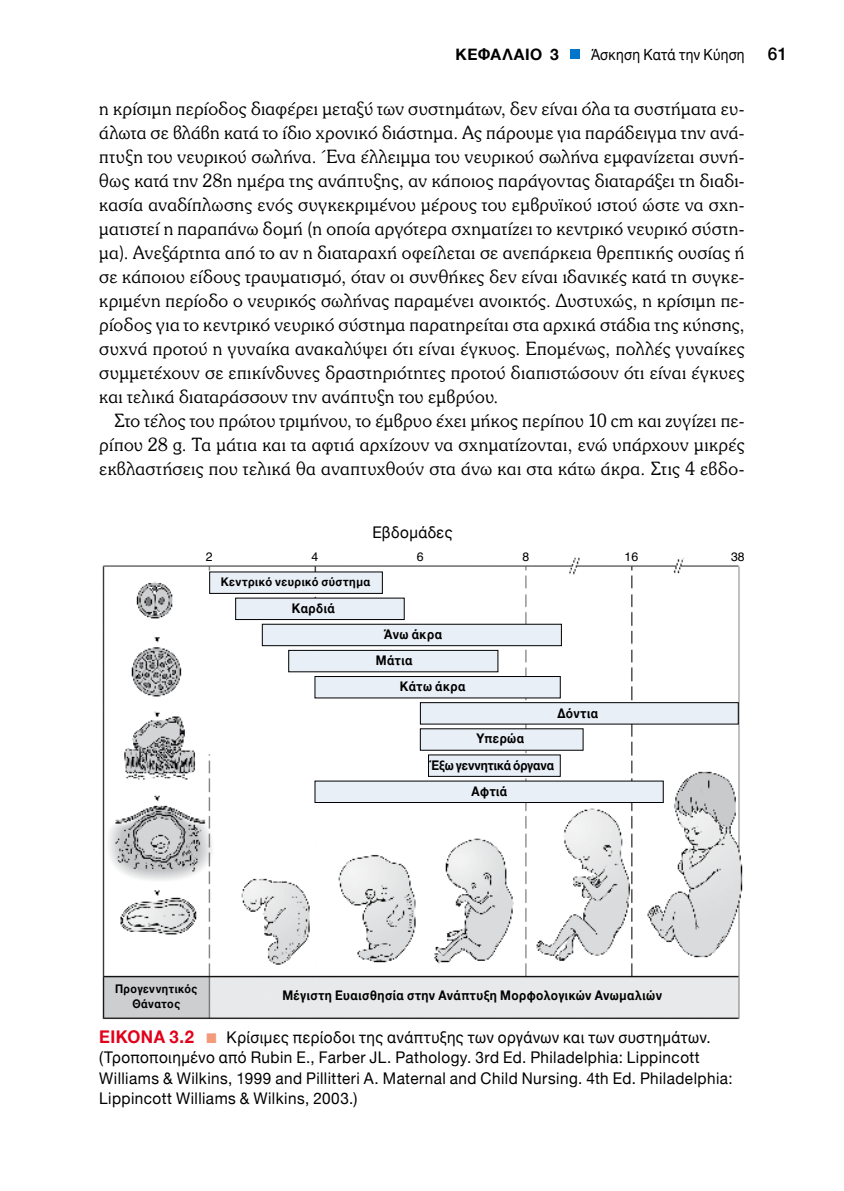
<style>
.page{position:relative;width:844px;height:1191px;background:#fff}
.page>*{position:absolute;margin:0;border:0;box-sizing:border-box;transform-origin:0 0}
.t1{font:300 19.95px/24px "UB Souvenir";letter-spacing:.02em;color:#000;text-align:justify;scale:.95 1}
.t2{font:500 17.5px "Helvetica Neue";color:#000}
.t3{font:16.1px/20.1px "Helvetica Neue";letter-spacing:.03em;color:#000;scale:.95 1}
.t4{font:700 15.75px "Helvetica Neue";letter-spacing:.04em;color:#000}
.t5{font:15.4px "Helvetica Neue";letter-spacing:.02em;color:#000;scale:.9 1}
.t6{font:700 13.3px/25.6px "Helvetica Neue";letter-spacing:.04em;color:#000;scale:.9 1}
.t7{font:700 13.3px/25.4px "Helvetica Neue";letter-spacing:-.005em;color:#000;text-align:center;scale:.9 1}
.t8{font:12.25px "Helvetica";color:#000}
.t9{font:700 11.9px "Helvetica Neue";letter-spacing:.045em;color:#000;scale:.93 1}
.t10{font:700 11.9px/14.5px "Helvetica Neue";letter-spacing:.045em;color:#000;text-align:center;scale:.9 1}
.s1{font-weight:700;font-size:17.5px;color:#e2001a}
.s2{color:#f29a79}
</style>
<div class="page">
<div style="left:570px;top:49px;width:9px;height:9px;background:#0075c9"></div>
<img style="left:102px;top:557px;width:641px;height:436px">
<img style="left:102px;top:993px;width:638px;height:27px">
<div style="left:209px;top:572px;width:173px;height:21px;background:#e9eff7"></div>
<div style="left:209px;top:571px;width:173px;height:23px;border:1px solid #000"></div>
<div style="left:235px;top:598px;width:169px;height:21px;background:#e9eff7"></div>
<div style="left:235px;top:597px;width:169px;height:23px;border:1px solid #000"></div>
<div style="left:288px;top:650px;width:210px;height:22px;background:#e9eff7"></div>
<div style="left:288px;top:650px;width:210px;height:22px;border:1px solid #000"></div>
<div style="left:428px;top:755px;width:132px;height:21px;background:#e9eff7"></div>
<div style="left:262px;top:624px;width:299px;height:21px;background:#e9eff7"></div>
<div style="left:262px;top:624px;width:299px;height:22px;border:1px solid #000"></div>
<div style="left:315px;top:676px;width:245px;height:22px;background:#e9eff7"></div>
<div style="left:314px;top:676px;width:246px;height:22px;border:1px solid #000"></div>
<div style="left:420px;top:729px;width:163px;height:21px;background:#e9eff7"></div>
<div style="left:420px;top:702px;width:318px;height:22px;background:#e9eff7"></div>
<div style="left:420px;top:702px;width:318px;height:22px;border:1px solid #000"></div>
<div style="left:315px;top:781px;width:348px;height:21px;background:#e9eff7"></div>
<div style="left:314px;top:780px;width:349px;height:23px;border:1px solid #000"></div>
<p class="t4" style="left:455px;top:42px;width:105px">ΚΕΦΑΛΑΙΟ 3</p>
<p class="t5" style="left:591px;top:43px;width:172px">Άσκηση Κατά την Κύηση</p>
<p class="t2" style="left:767px;top:39px;width:21px">61</p>
<p class="t1" style="left:99px;top:96px;width:680px">η κρίσιμη περίοδος διαφέρει μεταξύ των συστημάτων, δεν είναι όλα τα συστήματα ευ&shy;άλωτα σε βλάβη κατά το ίδιο χρονικό διάστημα. Ας πάρουμε για παράδειγμα την ανά&shy;πτυξη του νευρικού σωλήνα. Ένα έλλειμμα του νευρικού σωλήνα εμφανίζεται συνή&shy;θως κατά την 28η ημέρα της ανάπτυξης, αν κάποιος παράγοντας διαταράξει τη διαδι&shy;κασία αναδίπλωσης ενός συγκεκριμένου μέρους του εμβρυϊκού ιστού ώστε να σχη&shy;ματιστεί η παραπάνω δομή (η οποία αργότερα σχηματίζει το κεντρικό νευρικό σύστη&shy;μα). Ανεξάρτητα από το αν η διαταραχή οφείλεται σε ανεπάρκεια θρεπτικής ουσίας ή σε κάποιου είδους τραυματισμό, όταν οι συνθήκες δεν είναι ιδανικές κατά τη συγκε&shy;κριμένη περίοδο ο νευρικός σωλήνας παραμένει ανοικτός. Δυστυχώς, η κρίσιμη πε&shy;ρίοδος για το κεντρικό νευρικό σύστημα παρατηρείται στα αρχικά στάδια της κύησης, συχνά προτού η γυναίκα ανακαλύψει ότι είναι έγκυος. Επομένως, πολλές γυναίκες συμμετέχουν σε επικίνδυνες δραστηριότητες προτού διαπιστώσουν ότι είναι έγκυες και τελικά διαταράσσουν την ανάπτυξη του εμβρύου.</p>
<p class="t1" style="left:99px;top:408px;width:680px;text-indent:15px">Στο τέλος του πρώτου τριμήνου, το έμβρυο έχει μήκος περίπου 10 cm και ζυγίζει πε&shy;ρίπου 28 g. Τα μάτια και τα αφτιά αρχίζουν να σχηματίζονται, ενώ υπάρχουν μικρές εκβλαστήσεις που τελικά θα αναπτυχθούν στα άνω και στα κάτω άκρα. Στις 4 εβδο-</p>
<p class="t3" style="left:372px;top:523px;width:86px">Εβδομάδες</p>
<p class="t8" style="left:206px;top:547px;width:8px">2</p>
<p class="t8" style="left:311px;top:547px;width:8px">4</p>
<p class="t8" style="left:416px;top:547px;width:8px">6</p>
<p class="t8" style="left:522px;top:547px;width:8px">8</p>
<p class="t8" style="left:624px;top:547px;width:15px">16</p>
<p class="t8" style="left:730px;top:547px;width:15px">38</p>
<p class="t9" style="left:221px;top:572px;width:162px">Κεντρικό νευρικό σύστημα</p>
<p class="t10" style="left:115px;top:982px;width:93px">Προγεννητικός<br>Θάνατος</p>
<p class="t6" style="left:292px;top:595px;width:49px">Καρδιά</p>
<p class="t6" style="left:376px;top:622px;width:75px;text-indent:8px">Άνω άκρα<br>Μάτια</p>
<p class="t6" style="left:400px;top:674px;width:75px">Κάτω άκρα</p>
<p class="t6" style="left:476px;top:726px;width:55px">Υπερώα</p>
<p class="t6" style="left:557px;top:700px;width:47px">Δόντια</p>
<p class="t7" style="left:429px;top:753px;width:140px">Έξω γεννητικά όργανα<br>Αφτιά</p>
<p class="t6" style="left:282px;top:983px;width:423px">Μέγιστη Ευαισθησία στην Ανάπτυξη Μορφολογικών Ανωμαλιών</p>
<p class="t3" style="left:99px;top:1028px;width:668px"><span class="s1">ΕΙΚΟΝΑ 3.2</span> <span class="s2">■</span> Κρίσιμες περίοδοι της ανάπτυξης των οργάνων και των συστημάτων. (Τροποποιημένο από Rubin E., Farber JL. Pathology. 3rd Ed. Philadelphia: Lippincott Williams &amp; Wilkins, 1999 and Pillitteri A. Maternal and Child Nursing. 4th Ed. Philadelphia:<br>Lippincott Williams &amp; Wilkins, 2003.)</p>
</div>
